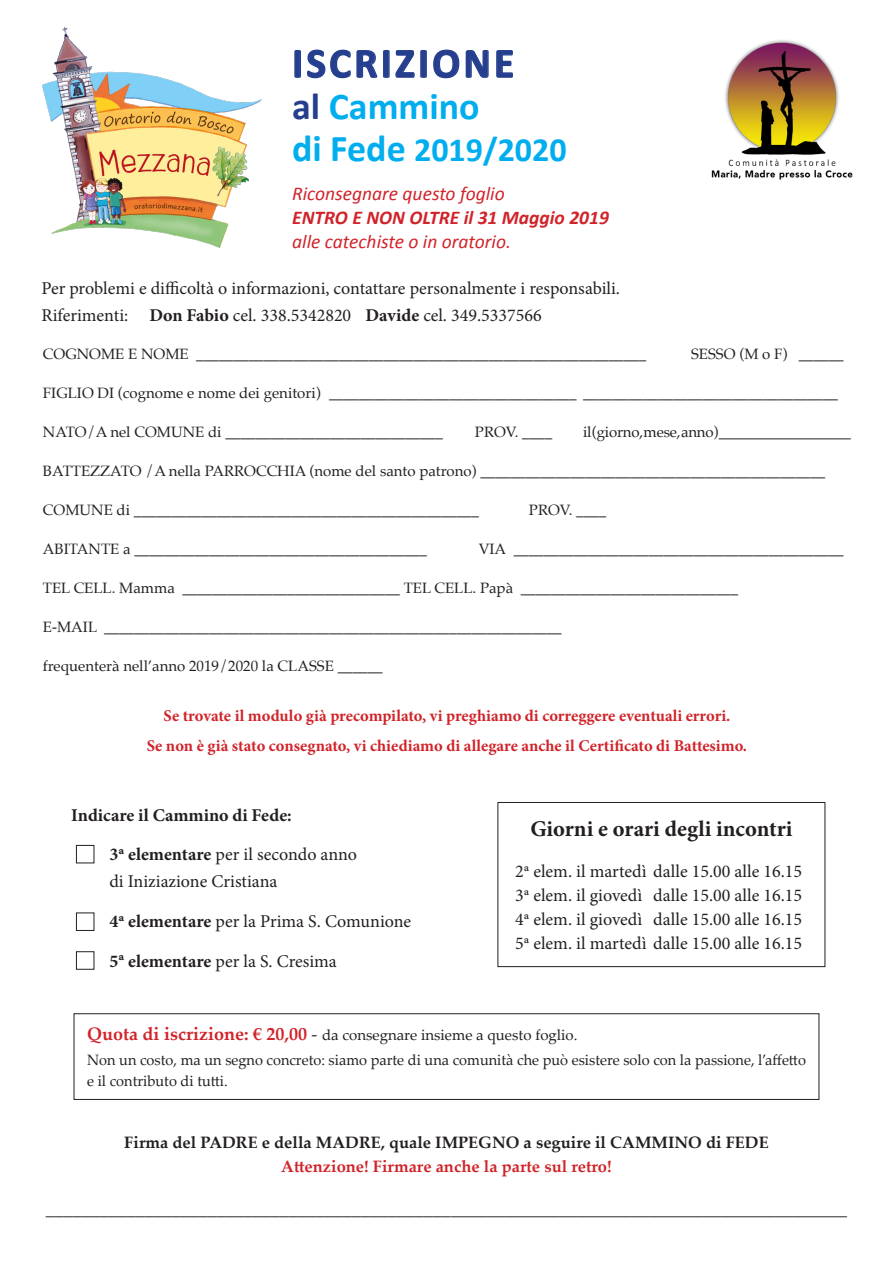
<style>
.page{position:relative;width:893px;height:1263px;background:#fff}
.page>*{position:absolute;margin:0;border:0;box-sizing:border-box;transform-origin:0 0}
.t1{font:700 42px "Calibri";letter-spacing:.075em;color:#253f8e}
.t2{font:700 37.95px "Calibri";color:#00aeef}
.t3{font:700 34.05px "Calibri";color:#00aeef}
.t4{font:700 22.5px "Minion Pro";color:#231f20}
.t5{font:italic 700 19.5px/24px "Calibri";color:#d1232a}
.t6{font:italic 19.5px "Calibri";color:#d1232a}
.t7{font:18px/24px "Minion Pro";color:#231f20}
.t8{font:700 18px "Minion Pro";color:#231f20}
.t9{font:700 16.5px/30px "Minion Pro";color:#d1232a;text-align:center}
.t10{font:700 16.5px "Palatino Linotype";color:#231f20}
.t11{font:700 16.5px "Palatino Linotype";color:#d1232a}
.t12{font:15px "Palatino";color:#231f20}
.t13{font:15px/21px "Palatino Linotype";color:#231f20}
.s1{color:#253f8e}
.s2{font-size:37.95px}
.s3{font-weight:400}
.s4{font-weight:700}
.s5{font-weight:700;font-size:18px;color:#d1232a}
.s6{font-size:18px}
</style>
<div class="page">
<svg style="left:294px;top:49px;width:195px;height:30px"></svg>
<svg style="left:496px;top:50px;width:17px;height:28px"></svg>
<div style="left:74px;top:1013px;width:745px;height:87px;border:1px solid #231f20"></div>
<div style="left:76px;top:845px;width:18px;height:18px;border:1px solid #231f20"></div>
<div style="left:76px;top:912px;width:18px;height:19px;border:1px solid #231f20"></div>
<div style="left:76px;top:951px;width:18px;height:19px;border:1px solid #231f20"></div>
<div style="left:497px;top:802px;width:328px;height:165px;border:1px solid #231f20"></div>
<img style="left:42px;top:28px;width:219px;height:219px">
<img style="left:711px;top:40px;width:142px;height:140px">
<p class="t1" style="left:292px;top:36px;width:224px">ISCRIZIONE</p>
<p class="t2" style="left:292px;top:82px;width:189px"><span class="s1">al</span> Cammino</p>
<p class="t3" style="left:292px;top:128px;width:276px"><span class="s2">di Fede</span> 2019/2020</p>
<p class="t5" style="left:292px;top:182px;width:318px"><span class="s3">Riconsegnare questo foglio<br></span>ENTRO E NON OLTRE il 31 Maggio 2019</p>
<p class="t6" style="left:292px;top:228px;width:220px">alle catechiste o in oratorio.</p>
<p class="t7" style="left:41px;top:276px;width:580px">Per problemi e difficoltà o informazioni, contattare personalmente i responsabili.</p>
<p class="t7" style="left:41px;top:303px;width:502px">Riferimenti: <span class="s4">Don Fabio</span> cel. 338.5342820 <span class="s4">Davide</span> cel. 349.5337566</p>
<p class="t12" style="left:43px;top:341px;width:605px">COGNOME E NOME ____________________________________________________________</p>
<p class="t12" style="left:691px;top:341px;width:154px">SESSO (M o F) ______</p>
<p class="t12" style="left:43px;top:380px;width:796px">FIGLIO DI (cognome e nome dei genitori) _________________________________ __________________________________</p>
<p class="t12" style="left:43px;top:419px;width:401px">NATO/A nel COMUNE di _____________________________</p>
<p class="t12" style="left:475px;top:419px;width:79px">PROV. ____</p>
<p class="t12" style="left:583px;top:419px;width:269px">il (giorno, mese, anno) __________________</p>
<p class="t12" style="left:43px;top:458px;width:784px">BATTEZZATO /A nella PARROCCHIA (nome del santo patrono) ______________________________________________</p>
<p class="t12" style="left:43px;top:497px;width:437px">COMUNE di ______________________________________________</p>
<p class="t12" style="left:529px;top:497px;width:79px">PROV. ____</p>
<p class="t12" style="left:43px;top:536px;width:385px">ABITANTE a _______________________________________</p>
<p class="t12" style="left:479px;top:536px;width:366px">VIA ____________________________________________</p>
<p class="t12" style="left:43px;top:575px;width:697px">TEL CELL. Mamma _____________________________ TEL CELL. Papà _____________________________</p>
<p class="t12" style="left:43px;top:614px;width:520px">E-MAIL _____________________________________________________________</p>
<p class="t12" style="left:43px;top:653px;width:341px">frequenterà nell’anno 2019/2020 la CLASSE ______</p>
<p class="t9" style="left:147px;top:701px;width:602px">Se trovate il modulo già precompilato, vi preghiamo di correggere eventuali errori.<br>Se non è già stato consegnato, vi chiediamo di allegare anche il Certificato di Battesimo.</p>
<p class="t8" style="left:71px;top:802px;width:222px">Indicare il Cammino di Fede:</p>
<p class="t7" style="left:109px;top:841px;width:249px;line-height:27px"><span class="s4">3a elementare</span> per il secondo anno di Iniziazione Cristiana</p>
<p class="t7" style="left:109px;top:909px;width:303px"><span class="s4">4a elementare</span> per la Prima S. Comunione</p>
<p class="t7" style="left:109px;top:949px;width:227px"><span class="s4">5a elementare</span> per la S. Cresima</p>
<p class="t4" style="left:530px;top:813px;width:264px">Giorni e orari degli incontri</p>
<p class="t7" style="left:515px;top:859px;width:288px;text-align:justify">2a elem. il martedì dalle 15.00 alle 16.15<br>3a elem. il giovedì dalle 15.00 alle 16.15<br>4a elem. il giovedì dalle 15.00 alle 16.15</p>
<p class="t7" style="left:515px;top:931px;width:288px">5a elem. il martedì dalle 15.00 alle 16.15</p>
<p class="t13" style="left:87px;top:1024px;width:492px"><span class="s5">Quota di iscrizione: € 20,00</span> <span class="s6">-</span> da consegnare insieme a questo foglio.</p>
<p class="t13" style="left:87px;top:1049px;width:720px">Non un costo, ma un segno concreto: siamo parte di una comunità che può esistere solo con la passione, l’affetto e il contributo di tutti.</p>
<p class="t10" style="left:124px;top:1131px;width:646px">Firma del PADRE e della MADRE, quale IMPEGNO a seguire il CAMMINO di FEDE</p>
<p class="t11" style="left:281px;top:1155px;width:332px">Attenzione! Firmare anche la parte sul retro!</p>
<p class="t7" style="left:46px;top:1198px;width:803px">_________________________________________________________________________________________</p>
</div>
